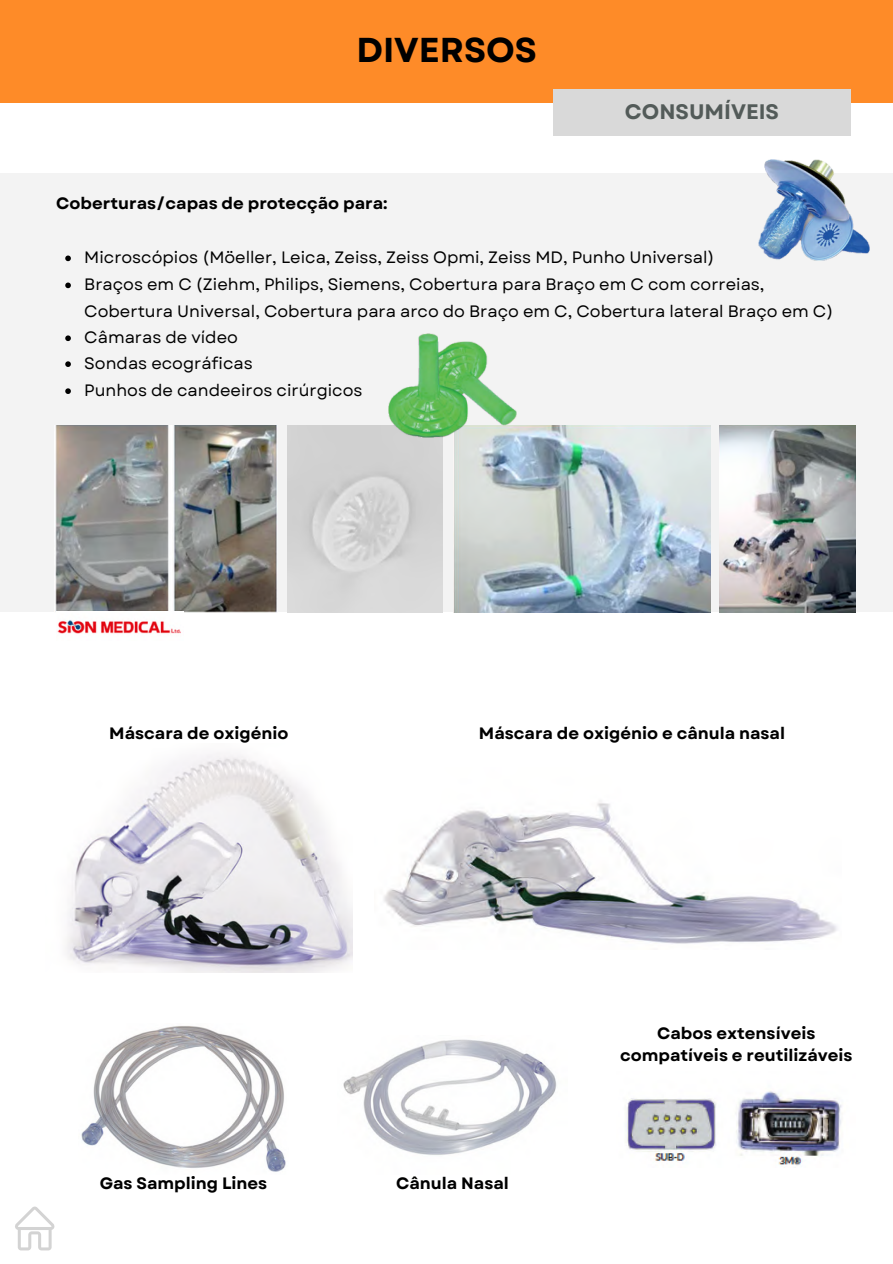
<style>
.page{position:relative;width:893px;height:1264px;background:#fff}
.page>*{position:absolute;margin:0;border:0;box-sizing:border-box;transform-origin:0 0}
.t1{font:700 34.5px "Garet";color:#000}
.t2{font:700 21px "Garet";color:#535b59}
.t3{font:16.5px/26.5px "Garet";color:#000}
.t4{font:700 16.5px/22.5px "Garet";color:#000;text-align:center}
</style>
<div class="page">
<div style="left:0;top:0;width:892px;height:102px;background:#fe8b28"></div>
<div style="left:553px;top:89px;width:297px;height:47px;background:#d9d9d9"></div>
<div style="left:0;top:173px;width:892px;height:438px;background:#f3f3f3"></div>
<img style="left:55px;top:425px;width:222px;height:187px">
<img style="left:453px;top:425px;width:257px;height:187px">
<img style="left:720px;top:425px;width:135px;height:187px">
<img style="left:287px;top:425px;width:156px;height:187px">
<img style="left:81px;top:1026px;width:205px;height:146px">
<img style="left:343px;top:1039px;width:214px;height:116px">
<img style="left:384px;top:801px;width:453px;height:143px">
<img style="left:66px;top:753px;width:286px;height:219px">
<svg style="left:15px;top:1206px;width:40px;height:44px"></svg>
<img style="left:625px;top:1091px;width:217px;height:75px">
<img style="left:56px;top:611px;width:127px;height:23px">
<img style="left:388px;top:334px;width:129px;height:103px">
<img style="left:758px;top:160px;width:111px;height:101px">
<svg style="left:65px;top:255px;width:6px;height:6px"></svg>
<svg style="left:65px;top:282px;width:6px;height:6px"></svg>
<svg style="left:65px;top:335px;width:6px;height:6px"></svg>
<svg style="left:65px;top:361px;width:6px;height:6px"></svg>
<svg style="left:65px;top:388px;width:6px;height:6px"></svg>
<h1 class="t1" style="left:356px;top:25px;width:182px">DIVERSOS</h1>
<p class="t2" style="left:625px;top:96px;width:156px">CONSUMÍVEIS</p>
<p class="t4" style="left:56px;top:192px;width:333px">Coberturas/capas de protecção para:</p>
<p class="t3" style="left:84px;top:244px;width:750px">Microscópios (Möeller, Leica, Zeiss, Zeiss Opmi, Zeiss MD, Punho Universal)<br>Braços em C (Ziehm, Philips, Siemens, Cobertura para Braço em C com correias, Cobertura Universal, Cobertura para arco do Braço em C, Cobertura lateral Braço em C)<br>Câmaras de vídeo<br>Sondas ecográficas<br>Punhos de candeeiros cirúrgicos</p>
<p class="t4" style="left:109px;top:722px;width:181px">Máscara de oxigénio</p>
<p class="t4" style="left:479px;top:722px;width:307px">Máscara de oxigénio e cânula nasal</p>
<p class="t4" style="left:100px;top:1172px;width:169px">Gas Sampling Lines</p>
<p class="t4" style="left:396px;top:1172px;width:114px">Cânula Nasal</p>
<p class="t4" style="left:620px;top:1021px;width:234px">Cabos extensíveis compatíveis e reutilizáveis</p>
</div>
